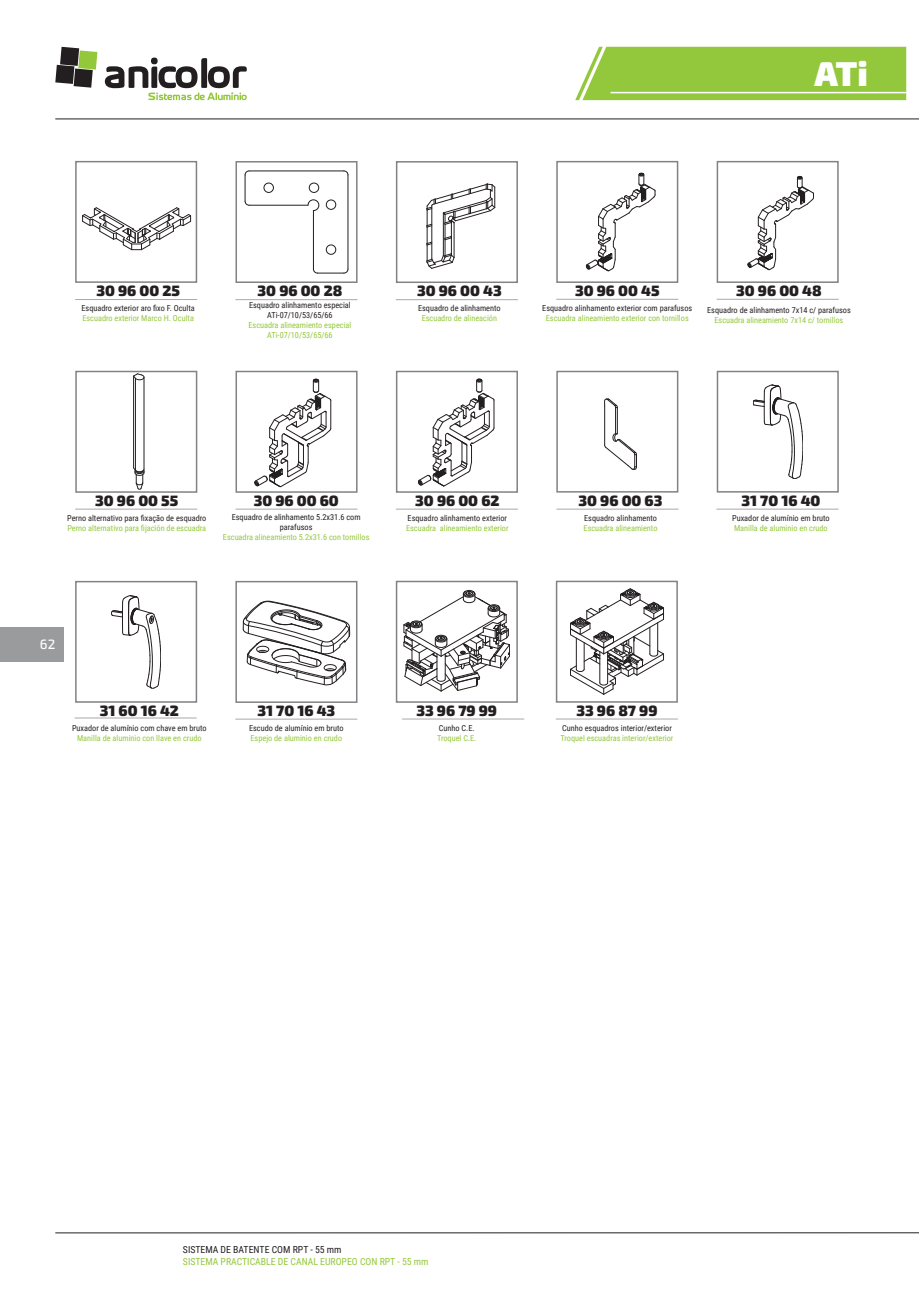
<style>
.page{position:relative;width:919px;height:1289px;background:#fff}
.page>*{position:absolute;margin:0;border:0;box-sizing:border-box;transform-origin:0 0}
.t1{font:900 34.5px "Exo 2.0";color:#fff}
.t2{font:900 15px "Exo 2.0";color:#231f20}
.t3{font:500 13.5px "Exo 2.0";color:#fff}
.t4{font:9.75px "Roboto Condensed";color:#94c83c}
.t5{font:9.75px "Roboto Condensed";color:#231f20}
.t6{font:8.25px/9.9px "Roboto Condensed";color:#94c83c;text-align:center}
.t7{font:8.25px/9.9px "Roboto Condensed";color:#231f20;text-align:center}
</style>
<div class="page">
<svg style="left:575px;top:47px;width:331px;height:53px;background:#9acb47"></svg>
<hr style="left:610px;top:92px;width:296px;height:1px;background:#fff">
<div style="left:0;top:627px;width:64px;height:34px;background:#999b9d"></div>
<svg style="left:243px;top:600px;width:107px;height:85px"></svg>
<div style="left:235px;top:581px;width:122px;height:122px;border:2px solid #808285"></div>
<hr style="left:235px;top:718px;width:122px;height:1px;background:#a8a9ad">
<div style="left:464px;top:590px;width:10px;height:6px;border:1px solid #231f20;border-radius:50%"></div>
<svg style="left:403px;top:591px;width:107px;height:100px"></svg>
<div style="left:396px;top:580px;width:122px;height:122px;border:2px solid #808285"></div>
<hr style="left:402px;top:718px;width:122px;height:1px;background:#a8a9ad">
<svg style="left:570px;top:588px;width:94px;height:106px"></svg>
<div style="left:555px;top:580px;width:122px;height:122px;border:2px solid #808285"></div>
<hr style="left:555px;top:718px;width:122px;height:1px;background:#a8a9ad">
<svg style="left:254px;top:379px;width:77px;height:108px"></svg>
<div style="left:235px;top:371px;width:122px;height:122px;border:2px solid #808285"></div>
<hr style="left:235px;top:509px;width:122px;height:1px;background:#a8a9ad">
<svg style="left:418px;top:379px;width:76px;height:107px"></svg>
<div style="left:396px;top:371px;width:122px;height:122px;border:2px solid #808285"></div>
<hr style="left:396px;top:509px;width:122px;height:1px;background:#a8a9ad">
<svg style="left:604px;top:398px;width:33px;height:72px"></svg>
<div style="left:556px;top:371px;width:122px;height:121px;border:2px solid #808285"></div>
<svg style="left:111px;top:595px;width:50px;height:93px"></svg>
<div style="left:75px;top:581px;width:122px;height:121px;border:2px solid #808285"></div>
<svg style="left:753px;top:384px;width:50px;height:95px"></svg>
<div style="left:716px;top:371px;width:122px;height:121px;border:2px solid #808285"></div>
<svg style="left:747px;top:176px;width:67px;height:94px"></svg>
<div style="left:716px;top:161px;width:122px;height:122px;border:2px solid #808285"></div>
<svg style="left:586px;top:173px;width:69px;height:98px"></svg>
<div style="left:556px;top:161px;width:122px;height:122px;border:2px solid #808285"></div>
<hr style="left:556px;top:299px;width:122px;height:1px;background:#a8a9ad">
<hr style="left:716px;top:299px;width:122px;height:1px;background:#a8a9ad">
<hr style="left:133px;top:376px;width:1px;height:92px;background:#231f20">
<hr style="left:135px;top:378px;width:1px;height:92px;background:#231f20">
<svg style="left:133px;top:374px;width:11px;height:6px"></svg>
<hr style="left:144px;top:377px;width:1px;height:92px;background:#231f20">
<svg style="left:133px;top:467px;width:12px;height:22px"></svg>
<div style="left:75px;top:371px;width:122px;height:122px;border:2px solid #808285"></div>
<hr style="left:75px;top:509px;width:122px;height:1px;background:#a8a9ad">
<hr style="left:348px;top:175px;width:1px;height:94px;background:#231f20">
<svg style="left:313px;top:269px;width:35px;height:5px"></svg>
<hr style="left:313px;top:210px;width:1px;height:59px;background:#231f20">
<hr style="left:249px;top:171px;width:95px;height:1px;background:#231f20">
<svg style="left:343px;top:170px;width:5px;height:5px"></svg>
<hr style="left:249px;top:205px;width:59px;height:1px;background:#231f20">
<svg style="left:245px;top:170px;width:4px;height:35px"></svg>
<svg style="left:307px;top:199px;width:12px;height:12px"></svg>
<div style="left:264px;top:183px;width:9px;height:10px;border:1px solid #231f20;border-radius:50%"></div>
<div style="left:309px;top:183px;width:10px;height:10px;border:1px solid #231f20;border-radius:50%"></div>
<div style="left:326px;top:245px;width:10px;height:9px;border:1px solid #231f20;border-radius:50%"></div>
<div style="left:326px;top:200px;width:10px;height:9px;border:1px solid #231f20;border-radius:50%"></div>
<div style="left:235px;top:161px;width:122px;height:122px;border:2px solid #808285"></div>
<hr style="left:235px;top:299px;width:122px;height:1px;background:#a8a9ad">
<svg style="left:426px;top:184px;width:69px;height:85px"></svg>
<div style="left:396px;top:161px;width:122px;height:122px;border:2px solid #808285"></div>
<hr style="left:396px;top:299px;width:122px;height:1px;background:#a8a9ad">
<hr style="left:556px;top:509px;width:122px;height:1px;background:#a8a9ad">
<hr style="left:716px;top:509px;width:122px;height:1px;background:#a8a9ad">
<hr style="left:75px;top:717px;width:122px;height:1px;background:#a8a9ad">
<svg style="left:82px;top:207px;width:109px;height:43px"></svg>
<div style="left:75px;top:161px;width:122px;height:122px;border:2px solid #808285"></div>
<hr style="left:75px;top:299px;width:122px;height:1px;background:#a8a9ad">
<svg style="left:55px;top:47px;width:42px;height:41px"></svg>
<svg style="left:105px;top:58px;width:142px;height:42px"></svg>
<hr style="left:55px;top:119px;width:863px;height:1px;background:#231f20">
<hr style="left:55px;top:1232px;width:863px;height:1px;background:#231f20">
<h1 class="t1" style="left:814px;top:53px;width:55px">ATi</h1>
<h2 class="t2" style="left:96px;top:281px;width:85px">30 96 00 25</h2>
<p class="t7" style="left:81px;top:303px;width:115px">Esquadro exterior aro fixo F. Oculta</p>
<p class="t6" style="left:82px;top:313px;width:113px">Escuadro exterior Marco H. Oculta</p>
<h2 class="t2" style="left:257px;top:281px;width:86px">30 96 00 28</h2>
<p class="t7" style="left:249px;top:300px;width:103px">Esquadro alinhamento especial<br>ATi-07/10/53/65/66</p>
<p class="t6" style="left:248px;top:319px;width:104px">Escuadra alineamiento especial<br>ATi-07/10/53/65/66</p>
<h2 class="t2" style="left:417px;top:281px;width:86px">30 96 00 43</h2>
<p class="t7" style="left:418px;top:303px;width:84px">Esquadro de alinhamento</p>
<p class="t6" style="left:421px;top:313px;width:77px">Escuadro de alineación</p>
<h2 class="t2" style="left:575px;top:281px;width:86px">30 96 00 45</h2>
<p class="t7" style="left:542px;top:303px;width:151px">Esquadro alinhamento exterior com parafusos</p>
<p class="t6" style="left:545px;top:313px;width:144px">Escuadra alineamiento exterior con tornillos</p>
<h2 class="t2" style="left:736px;top:281px;width:87px">30 96 00 48</h2>
<p class="t7" style="left:707px;top:305px;width:145px">Esquadro de alinhamento 7x14 c/ parafusos</p>
<p class="t6" style="left:714px;top:315px;width:130px">Escuadra alineamiento 7x14 c/ tornillos</p>
<h2 class="t2" style="left:95px;top:491px;width:85px">30 96 00 55</h2>
<p class="t7" style="left:67px;top:513px;width:141px">Perno alternativo para fixação de esquadro</p>
<p class="t6" style="left:67px;top:523px;width:140px">Perno alternativo para fijación de escuadra</p>
<h2 class="t2" style="left:254px;top:491px;width:87px">30 96 00 60</h2>
<p class="t7" style="left:232px;top:511px;width:130px">Esquadro de alinhamento 5.2x31.6 com parafusos</p>
<p class="t6" style="left:223px;top:531px;width:148px">Escuadra alineamiento 5.2x31.6 con tornillos</p>
<h2 class="t2" style="left:415px;top:491px;width:86px">30 96 00 62</h2>
<p class="t7" style="left:407px;top:513px;width:101px">Esquadro alinhamento exterior</p>
<p class="t6" style="left:406px;top:523px;width:104px">Escuadra alineamiento exterior</p>
<h3 class="t3" style="left:40px;top:636px;width:17px">62</h3>
<h2 class="t2" style="left:100px;top:701px;width:81px">31 60 16 42</h2>
<p class="t7" style="left:72px;top:723px;width:136px">Puxador de alumínio com chave em bruto</p>
<p class="t6" style="left:77px;top:733px;width:126px">Manilla de aluminio con llave en crudo</p>
<h2 class="t2" style="left:257px;top:701px;width:79px">31 70 16 43</h2>
<p class="t7" style="left:249px;top:723px;width:96px">Escudo de alumínio em bruto</p>
<p class="t6" style="left:250px;top:733px;width:93px">Espejo de aluminio en crudo</p>
<h2 class="t2" style="left:416px;top:701px;width:82px">33 96 79 99</h2>
<p class="t7" style="left:439px;top:723px;width:37px">Cunho C.E.</p>
<p class="t6" style="left:437px;top:733px;width:41px">Troquel C.E.</p>
<h2 class="t2" style="left:578px;top:491px;width:85px">30 96 00 63</h2>
<p class="t7" style="left:584px;top:513px;width:74px">Esquadro alinhamento</p>
<p class="t6" style="left:583px;top:523px;width:75px">Escuadra alineamiento</p>
<h2 class="t2" style="left:576px;top:701px;width:82px">33 96 87 99</h2>
<p class="t7" style="left:562px;top:723px;width:111px">Cunho esquadros interior/exterior</p>
<p class="t6" style="left:560px;top:733px;width:114px">Troquel escuadras interior/exterior</p>
<h2 class="t2" style="left:741px;top:491px;width:81px">31 70 16 40</h2>
<p class="t7" style="left:732px;top:513px;width:99px">Puxador de alumínio em bruto</p>
<p class="t6" style="left:734px;top:523px;width:95px">Manilla de aluminio en crudo</p>
<p class="t5" style="left:183px;top:1242px;width:160px">SISTEMA DE BATENTE COM RPT - 55 mm</p>
<p class="t4" style="left:183px;top:1254px;width:247px">SISTEMA PRACTICABLE DE CANAL EUROPEO CON RPT - 55 mm</p>
</div>
